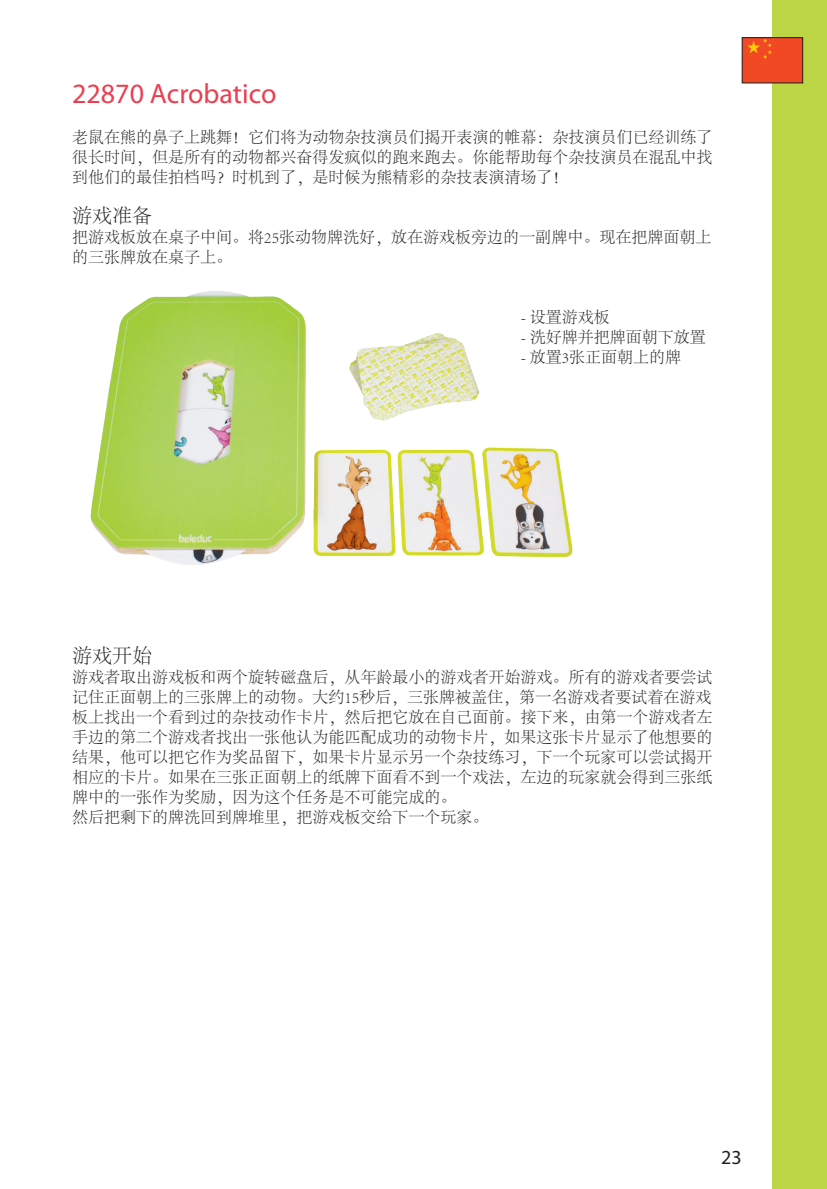
<style>
.page{position:relative;width:827px;height:1189px;background:#fff}
.page>*{position:absolute;margin:0;border:0;box-sizing:border-box;transform-origin:0 0}
.t1{font:28px "Myriad Pro";color:#eb3e51}
.t2{font:300 20px "Adobe Song Std";color:#231f20}
.t3{font:20px "Myriad Pro";color:#231f20}
.t4{font:300 16px/20px "Adobe Song Std";color:#231f20;text-align:justify}
</style>
<div class="page">
<div style="left:771px;top:0;width:55px;height:1189px;background:#bcd646"></div>
<div style="left:742px;top:38px;width:60px;height:44px;background:#f04923"></div>
<svg style="left:747px;top:39px;width:24px;height:20px"></svg>
<div style="left:741px;top:37px;width:62px;height:46px;border:1px solid #231f20"></div>
<img style="left:90px;top:291px;width:483px;height:274px">
<p class="t1" style="left:72px;top:77px;width:206px">22870 Acrobatico</p>
<p class="t4" style="left:72px;top:128px;width:642px">老鼠在熊的鼻子上跳舞！它们将为动物杂技演员们揭开表演的帷幕：杂技演员们已经训练了很长时间，但是所有的动物都兴奋得发疯似的跑来跑去。你能帮助每个杂技演员在混乱中找到他们的最佳拍档吗？时机到了，是时候为熊精彩的杂技表演清场了！</p>
<p class="t2" style="left:72px;top:205px;width:81px">游戏准备</p>
<p class="t4" style="left:72px;top:228px;width:640px">把游戏板放在桌子中间。将25张动物牌洗好，放在游戏板旁边的一副牌中。现在把牌面朝上的三张牌放在桌子上。</p>
<p class="t4" style="left:520px;top:308px;width:91px">- 设置游戏板</p>
<p class="t4" style="left:520px;top:328px;width:187px">- 洗好牌并把牌面朝下放置</p>
<p class="t4" style="left:520px;top:348px;width:162px">- 放置3张正面朝上的牌</p>
<p class="t2" style="left:72px;top:645px;width:81px">游戏开始</p>
<p class="t4" style="left:72px;top:668px;width:642px">游戏者取出游戏板和两个旋转磁盘后，从年龄最小的游戏者开始游戏。所有的游戏者要尝试记住正面朝上的三张牌上的动物。大约15秒后，三张牌被盖住，第一名游戏者要试着在游戏板上找出一个看到过的杂技动作卡片，然后把它放在自己面前。接下来，由第一个游戏者左手边的第二个游戏者找出一张他认为能匹配成功的动物卡片，如果这张卡片显示了他想要的结果，他可以把它作为奖品留下，如果卡片显示另一个杂技练习，下一个玩家可以尝试揭开相应的卡片。如果在三张正面朝上的纸牌下面看不到一个戏法，左边的玩家就会得到三张纸牌中的一张作为奖励，因为这个任务是不可能完成的。</p>
<p class="t4" style="left:72px;top:808px;width:418px">然后把剩下的牌洗回到牌堆里，把游戏板交给下一个玩家。</p>
<p class="t3" style="left:721px;top:1144px;width:22px">23</p>
</div>
